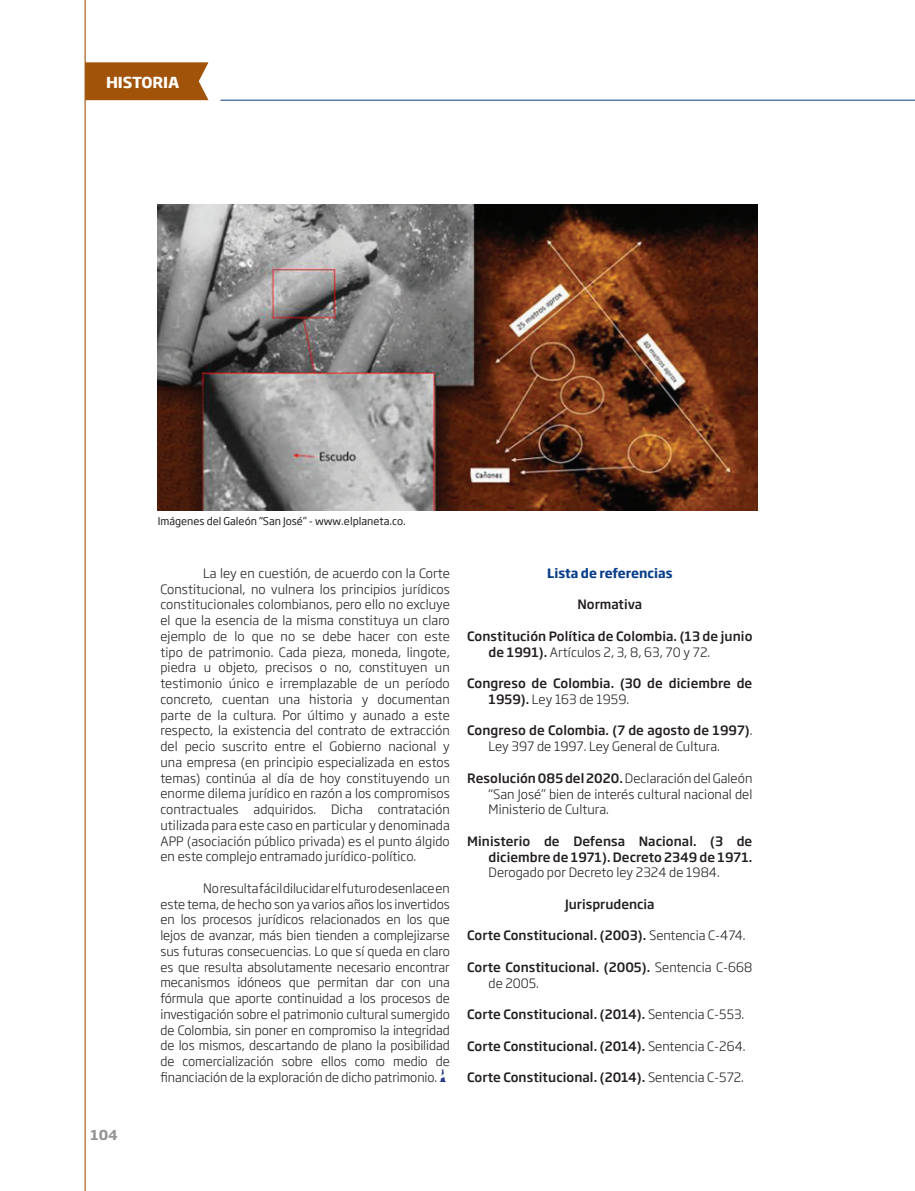
<style>
.page{position:relative;width:915px;height:1191px;background:#fff}
.page>*{position:absolute;margin:0;border:0;box-sizing:border-box;transform-origin:0 0}
.t1{font:700 15px "Soho Gothic Pro";letter-spacing:-.01em;color:#fff}
.t2{font:700 13.5px "Soho Gothic Pro";color:#939598}
.t3{font:300 12.75px/15.8px "Soho Gothic Pro";letter-spacing:.005em;color:#231f20;text-align:justify}
.t4{font:500 12.75px/15.8px "Soho Gothic Pro";letter-spacing:.005em;color:#231f20}
.t5{font:700 12.75px "Soho Gothic Pro";color:#083e89}
.t6{font:10.5px "Soho Gothic Pro";color:#231f20}
.s1{font-weight:300}
.s2{font-weight:500}
</style>
<div class="page">
<hr style="left:84px;top:0;width:2px;height:1191px;background:#a15409">
<div style="left:85px;top:62px;width:123px;height:38px;background:#a15409"></div>
<hr style="left:220px;top:100px;width:694px;height:1px;background:#083e89">
<svg style="left:439px;top:1069px;width:7px;height:13px"></svg>
<img style="left:158px;top:204px;width:599px;height:306px">
<p class="t1" style="left:106px;top:70px;width:75px">HISTORIA</p>
<p class="t2" style="left:90px;top:1124px;width:29px">104</p>
<p class="t6" style="left:158px;top:513px;width:249px">Imágenes del Galeón “San José” - www.elplaneta.co.</p>
<p class="t3" style="left:160px;top:564px;width:291px;text-indent:43px">La ley en cuestión, de acuerdo con la Corte Constitucional, no vulnera los principios jurídicos constitucionales colombianos, pero ello no excluye el que la esencia de la misma constituya un claro ejemplo de lo que no se debe hacer con este tipo de patrimonio. Cada pieza, moneda, lingote, piedra u objeto, precisos o no, constituyen un testimonio único e irremplazable de un período concreto, cuentan una historia y documentan parte de la cultura. Por último y aunado a este respecto, la existencia del contrato de extracción del pecio suscrito entre el Gobierno nacional y una empresa (en principio especializada en estos temas) continúa al día de hoy constituyendo un enorme dilema jurídico en razón a los compromisos contractuales adquiridos. Dicha contratación utilizada para este caso en particular y denominada APP (asociación público privada) es el punto álgido en este complejo entramado jurídico-político.</p>
<p class="t3" style="left:160px;top:879px;width:291px;text-indent:43px">No resulta fácil dilucidar el futuro desenlace en este tema, de hecho son ya varios años los invertidos en los procesos jurídicos relacionados en los que lejos de avanzar, más bien tienden a complejizarse sus futuras consecuencias. Lo que sí queda en claro es que resulta absolutamente necesario encontrar mecanismos idóneos que permitan dar con una fórmula que aporte continuidad a los procesos de investigación sobre el patrimonio cultural sumergido de Colombia, sin poner en compromiso la integridad de los mismos, descartando de plano la posibilidad de comercialización sobre ellos como medio de financiación de la exploración de dicho patrimonio.</p>
<p class="t5" style="left:547px;top:563px;width:127px">Lista de referencias</p>
<p class="t4" style="left:577px;top:596px;width:66px">Normativa</p>
<p class="t4" style="left:488px;top:627px;width:265px;text-indent:-21px">Constitución Política de Colombia. (13 de junio de 1991). <span class="s1">Artículos 2, 3, 8, 63, 70 y 72.</span></p>
<p class="t4" style="left:488px;top:675px;width:265px;text-indent:-21px">Congreso de Colombia. (30 de diciembre de<br>1959). <span class="s1">Ley 163 de 1959.</span></p>
<p class="t4" style="left:488px;top:722px;width:265px;text-indent:-21px">Congreso de Colombia. (7 de agosto de 1997)<span class="s1">.<br>Ley 397 de 1997. Ley General de Cultura.</span></p>
<p class="t3" style="left:488px;top:769px;width:265px;text-indent:-21px"><span class="s2">Resolución 085 del 2020.</span> Declaración del Galeón “San José” bien de interés cultural nacional del Ministerio de Cultura.</p>
<p class="t4" style="left:467px;top:832px;width:286px;text-align:right">Ministerio de Defensa Nacional. (3 de diciembre de 1971). Decreto 2349 de 1971.</p>
<p class="t3" style="left:488px;top:864px;width:233px">Derogado por Decreto ley 2324 de 1984.</p>
<p class="t4" style="left:565px;top:895px;width:91px">Jurisprudencia</p>
<p class="t4" style="left:467px;top:927px;width:280px">Corte Constitucional. (2003). <span class="s1">Sentencia C-474.</span></p>
<p class="t4" style="left:488px;top:958px;width:265px;text-indent:-21px">Corte Constitucional. (2005). <span class="s1">Sentencia C-668 de 2005.</span></p>
<p class="t4" style="left:467px;top:1005px;width:278px">Corte Constitucional. (2014). <span class="s1">Sentencia C-553.</span></p>
<p class="t4" style="left:467px;top:1037px;width:280px">Corte Constitucional. (2014). <span class="s1">Sentencia C-264.</span></p>
<p class="t4" style="left:467px;top:1068px;width:278px">Corte Constitucional. (2014). <span class="s1">Sentencia C-572.</span></p>
</div>
